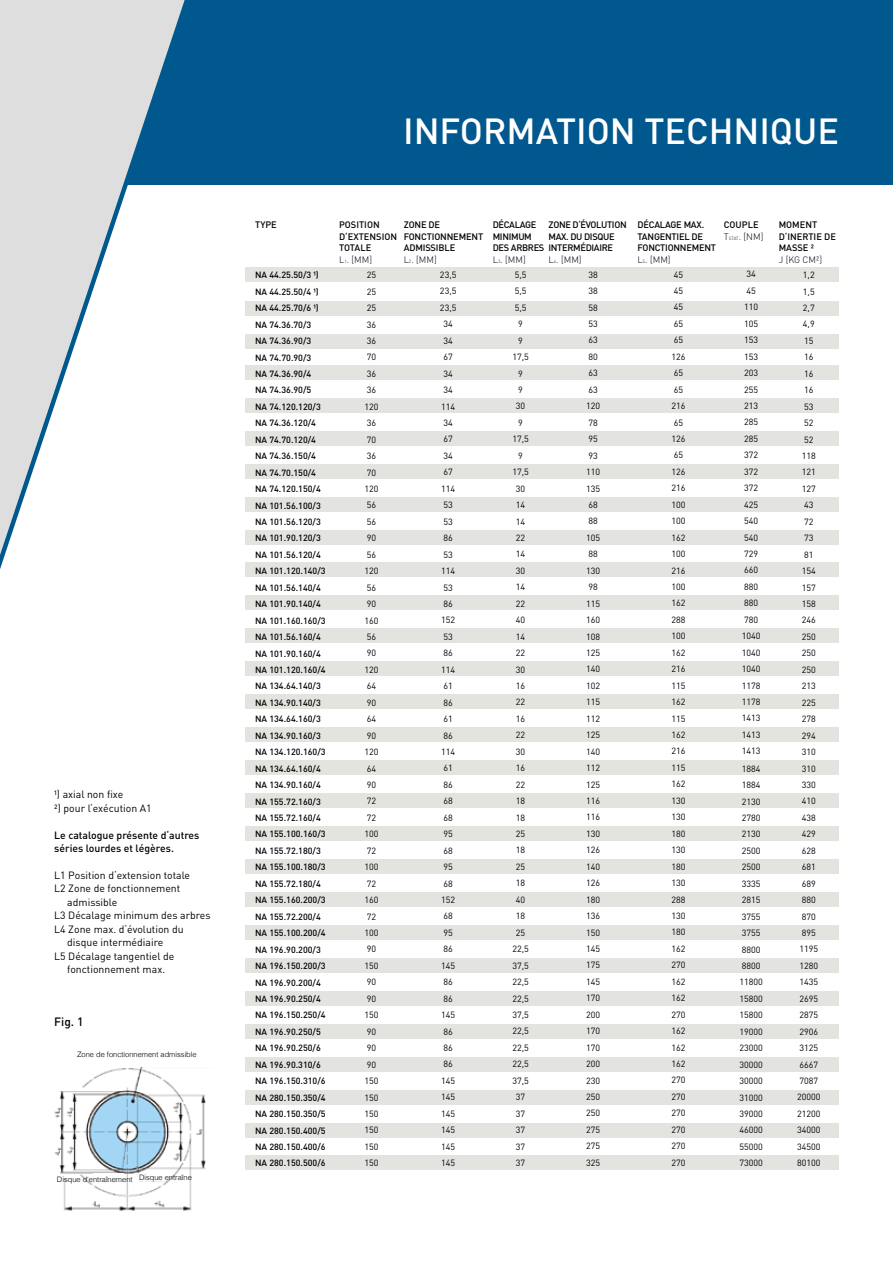
<style>
.page{position:relative;width:893px;height:1263px;background:#fff}
.page>*{position:absolute;margin:0;border:0;box-sizing:border-box;transform-origin:0 0}
.t1{font:500 35.85px "DIN";color:#fff}
.t2{font:500 12px "DIN";color:#000}
.t3{font:10.5px/13.5px "DIN";color:#000}
.t4{font:500 10.5px/13.5px "DIN";color:#000}
.t5{font:500 9.3px/11.6px "DIN";letter-spacing:-.025em;color:#000}
.t6{font:500 9.3px/11.6px "DIN";color:#000}
.t7{font:300 9.3px "DIN";color:#000}
.t8{font:9px/16.5px "DIN";color:#000}
.t9{font:500 9px/16.5px "DIN";color:#000}
.t10{font:300 7.5px "Helvetica";color:#000}
.s1{font-weight:300}
.s2{font-weight:300;font-size:4.65px}
.s3{font-size:4.65px}
</style>
<div class="page">
<div style="left:267px;top:0;width:626px;height:185px;background:#00588f"></div>
<svg style="left:0;top:0;width:267px;height:1211px"></svg>
<div style="left:245px;top:497px;width:594px;height:14px;background:#e3e3e0"></div>
<div style="left:245px;top:530px;width:594px;height:14px;background:#e3e3e0"></div>
<div style="left:245px;top:431px;width:594px;height:15px;background:#e3e3e0"></div>
<div style="left:245px;top:464px;width:594px;height:15px;background:#e3e3e0"></div>
<div style="left:245px;top:365px;width:594px;height:15px;background:#e3e3e0"></div>
<div style="left:245px;top:398px;width:594px;height:15px;background:#e3e3e0"></div>
<div style="left:245px;top:301px;width:594px;height:14px;background:#e3e3e0"></div>
<div style="left:245px;top:334px;width:594px;height:14px;background:#e3e3e0"></div>
<div style="left:245px;top:268px;width:594px;height:14px;background:#e3e3e0"></div>
<div style="left:245px;top:563px;width:594px;height:14px;background:#e3e3e0"></div>
<div style="left:245px;top:596px;width:594px;height:14px;background:#e3e3e0"></div>
<div style="left:245px;top:629px;width:594px;height:14px;background:#e3e3e0"></div>
<div style="left:245px;top:662px;width:594px;height:14px;background:#e3e3e0"></div>
<div style="left:245px;top:694px;width:594px;height:15px;background:#e3e3e0"></div>
<div style="left:245px;top:727px;width:594px;height:15px;background:#e3e3e0"></div>
<div style="left:245px;top:760px;width:594px;height:15px;background:#e3e3e0"></div>
<div style="left:245px;top:793px;width:594px;height:15px;background:#e3e3e0"></div>
<div style="left:245px;top:826px;width:594px;height:15px;background:#e3e3e0"></div>
<div style="left:245px;top:859px;width:594px;height:15px;background:#e3e3e0"></div>
<div style="left:245px;top:892px;width:594px;height:15px;background:#e3e3e0"></div>
<div style="left:245px;top:925px;width:594px;height:15px;background:#e3e3e0"></div>
<div style="left:245px;top:958px;width:594px;height:14px;background:#e3e3e0"></div>
<div style="left:245px;top:991px;width:594px;height:14px;background:#e3e3e0"></div>
<div style="left:245px;top:1024px;width:594px;height:14px;background:#e3e3e0"></div>
<div style="left:245px;top:1057px;width:594px;height:14px;background:#e3e3e0"></div>
<div style="left:245px;top:1123px;width:594px;height:14px;background:#e3e3e0"></div>
<div style="left:245px;top:1155px;width:594px;height:14px;background:#e3e3e0"></div>
<div style="left:245px;top:1090px;width:594px;height:14px;background:#e3e3e0"></div>
<div style="left:93px;top:1173px;width:30px;height:8px;background:#fff"></div>
<div style="left:138px;top:1173px;width:29px;height:8px;background:#fff"></div>
<p class="t3" style="left:54px;top:787px;width:99px">¹) axial non fixe<br>²) pour l‘exécution A1</p>
<p class="t4" style="left:54px;top:828px;width:147px">LE CATALOGUE PRÉSENTE D‘AUTRES<br>SÉRIES LOURDES ET LÉGÈRES.</p>
<p class="t3" style="left:54px;top:868px;width:137px">L1 Position d‘extension totale</p>
<p class="t3" style="left:54px;top:882px;width:128px">L2 Zone de fonctionnement</p>
<p class="t3" style="left:67px;top:895px;width:52px">admissible</p>
<p class="t3" style="left:54px;top:908px;width:158px">L3 Décalage minimum des arbres</p>
<p class="t3" style="left:54px;top:922px;width:131px">L4 Zone max. d‘évolution du</p>
<p class="t3" style="left:67px;top:935px;width:98px">disque intermédiaire</p>
<p class="t3" style="left:54px;top:949px;width:122px">L5 Décalage tangentiel de</p>
<p class="t3" style="left:67px;top:962px;width:99px">fonctionnement max.</p>
<h2 class="t2" style="left:54px;top:1014px;width:31px">FIG. 1</h2>
<p class="t10" style="left:77px;top:1049px;width:121px">Zone de fonctionnement admissible</p>
<p class="t10" style="left:57px;top:1175px;width:136px">Disque d‘entraînement Disque entraîne</p>
<h1 class="t1" style="left:403px;top:109px;width:81px">INFORMAT</h1>
<h1 class="t1" style="left:576px;top:109px;width:217px">ION TECHNIQUE</h1>
<p class="t5" style="left:255px;top:218px;width:17px">TYPE</p>
<p class="t6" style="left:339px;top:218px;width:59px">POSITI ON<br>D‘EXTENSION<br>TOTAL E<br><span class="s1">L</span><span class="s2">1</span><span class="s1">. [MM]</span></p>
<p class="t5" style="left:404px;top:218px;width:81px">ZONE DE<br>FONCTIONNEMENT<br>ADMISSI BLE<br><span class="s1">L</span><span class="s2">2</span><span class="s1">. [MM]</span></p>
<p class="t5" style="left:493px;top:218px;width:122px">DÉCALAGE<br>MINIMUM<br>DES ARBRES I NTERMÉDIAI RE<br><span class="s1">L</span><span class="s2">3</span><span class="s1">. [MM]</span></p>
<p class="t5" style="left:549px;top:218px;width:80px">ZONE D‘ÉVOLUTION<br>MAX. DU DISQUE</p>
<p class="t7" style="left:549px;top:254px;width:35px">L<span class="s3">4</span>. [MM]</p>
<p class="t5" style="left:638px;top:218px;width:80px">DÉCALAGE MAX.<br>TANGENTI EL DE<br>FONCTIONNEMENT<br><span class="s1">L</span><span class="s2">5</span><span class="s1">. [MM]</span></p>
<p class="t5" style="left:724px;top:218px;width:41px">COUPLE<br><span class="s1">T</span><span class="s2">STAT</span><span class="s1">. [NM]</span></p>
<p class="t6" style="left:779px;top:218px;width:59px">MOMENT<br>D‘I NERTI E DE<br>MASSE ²</p>
<p class="t7" style="left:779px;top:254px;width:45px">J [KG CM²]</p>
<p class="t9" style="left:255px;top:266px;width:72px">NA 44.25.50/3 ¹)<br>NA 44.25.50/4 ¹)<br>NA 44.25.70/6 ¹)<br>NA 74.36.70/3<br>NA 74.36.90/3<br>NA 74.70.90/3<br>NA 74.36.90/4<br>NA 74.36.90/5<br>NA 74.120.120/3<br>NA 74.36.120/4<br>NA 74.70.120/4<br>NA 74.36.150/4<br>NA 74.70.150/4<br>NA 74.120.150/4<br>NA 101.56.100/3<br>NA 101.56.120/3<br>NA 101.90.120/3<br>NA 101.56.120/4<br>NA 101.120.140/3<br>NA 101.56.140/4<br>NA 101.90.140/4<br>NA 101.160.160/3<br>NA 101.56.160/4<br>NA 101.90.160/4<br>NA 101.120.160/4<br>NA 134.64.140/3<br>NA 134.90.140/3<br>NA 134.64.160/3<br>NA 134.90.160/3<br>NA 134.120.160/3<br>NA 134.64.160/4<br>NA 134.90.160/4<br>NA 155.72.160/3<br>NA 155.72.160/4<br>NA 155.100.160/3<br>NA 155.72.180/3<br>NA 155.100.180/3<br>NA 155.72.180/4<br>NA 155.160.200/3<br>NA 155.72.200/4<br>NA 155.100.200/4<br>NA 196.90.200/3<br>NA 196.150.200/3<br>NA 196.90.200/4<br>NA 196.90.250/4<br>NA 196.150.250/4<br>NA 196.90.250/5<br>NA 196.90.250/6<br>NA 196.90.310/6<br>NA 196.150.310/6<br>NA 280.150.350/4<br>NA 280.150.350/5<br>NA 280.150.400/5<br>NA 280.150.400/6<br>NA 280.150.500/6</p>
<p class="t8" style="left:364px;top:266px;width:16px">25<br>25<br>25<br>36<br>36<br>70<br>36<br>36<br>120<br>36<br>70<br>36<br>70<br>120<br>56<br>56<br>90<br>56<br>120<br>56<br>90<br>160<br>56<br>90<br>120<br>64<br>90<br>64<br>90<br>120<br>64<br>90<br>72<br>72<br>100<br>72<br>100<br>72<br>160<br>72<br>100<br>90<br>150<br>90<br>90<br>150<br>90<br>90<br>90<br>150<br>150<br>150<br>150<br>150<br>150</p>
<p class="t8" style="left:440px;top:266px;width:18px;text-align:center">23,5<br>23,5<br>23,5<br>34<br>34<br>67<br>34<br>34<br>114<br>34<br>67<br>34<br>67<br>114<br>53<br>53<br>86<br>53<br>114<br>53<br>86<br>152<br>53<br>86<br>114<br>61<br>86<br>61<br>86<br>114<br>61<br>86<br>68<br>68<br>95<br>68<br>95<br>68<br>152<br>68<br>95<br>86<br>145<br>86<br>86<br>145<br>86<br>86<br>86<br>145<br>145<br>145<br>145<br>145<br>145</p>
<p class="t8" style="left:512px;top:266px;width:18px;text-align:center">5,5<br>5,5<br>5,5<br>9<br>9<br>17,5<br>9<br>9<br>30<br>9<br>17,5<br>9<br>17,5<br>30<br>14<br>14<br>22<br>14<br>30<br>14<br>22<br>40<br>14<br>22<br>30<br>16<br>22<br>16<br>22<br>30<br>16<br>22<br>18<br>18<br>25<br>18<br>25<br>18<br>40<br>18<br>25<br>22,5<br>37,5<br>22,5<br>22,5<br>37,5<br>22,5<br>22,5<br>22,5<br>37,5<br>37<br>37<br>37<br>37<br>37</p>
<p class="t8" style="left:586px;top:266px;width:16px">38<br>38<br>58<br>53<br>63<br>80<br>63<br>63<br>120<br>78<br>95<br>93<br>110<br>135<br>68<br>88<br>105<br>88<br>130<br>98<br>115<br>160<br>108<br>125<br>140<br>102<br>115<br>112<br>125<br>140<br>112<br>125<br>116<br>116<br>130<br>126<br>140<br>126<br>180<br>136<br>150<br>145<br>175<br>145<br>170<br>200<br>170<br>170<br>200<br>230<br>250<br>250<br>275<br>275<br>325</p>
<p class="t8" style="left:671px;top:266px;width:16px">45<br>45<br>45<br>65<br>65<br>126<br>65<br>65<br>216<br>65<br>126<br>65<br>126<br>216<br>100<br>100<br>162<br>100<br>216<br>100<br>162<br>288<br>100<br>162<br>216<br>115<br>162<br>115<br>162<br>216<br>115<br>162<br>130<br>130<br>180<br>130<br>180<br>130<br>288<br>130<br>180<br>162<br>270<br>162<br>162<br>270<br>162<br>162<br>162<br>270<br>270<br>270<br>270<br>270<br>270</p>
<p class="t8" style="left:742px;top:266px;width:20px;text-align:center">34<br>45<br>110<br>105<br>153<br>153<br>203<br>255<br>213<br>285<br>285<br>372<br>372<br>372<br>425<br>540<br>540<br>729<br>660<br>880<br>880<br>780<br>1040<br>1040<br>1040<br>1178<br>1178<br>1413<br>1413<br>1413</p>
<p class="t8" style="left:739px;top:760px;width:25px">1884<br>1884<br>2130<br>2780<br>2130<br>2500<br>2500<br>3335<br>2815<br>3755<br>3755<br>8800<br>8800<br>11800<br>15800<br>15800<br>19000<br>23000<br>30000<br>30000<br>31000<br>39000<br>46000<br>55000<br>73000</p>
<p class="t8" style="left:797px;top:266px;width:25px;text-align:center">1,2<br>1,5<br>2,7<br>4,9<br>15<br>16<br>16<br>16<br>53<br>52<br>52<br>118<br>121<br>127<br>43<br>72<br>73<br>81<br>154<br>157<br>158<br>246<br>250<br>250<br>250<br>213<br>225<br>278<br>294<br>310<br>310<br>330<br>410<br>438<br>429<br>628<br>681<br>689<br>880<br>870<br>895<br>1195<br>1280<br>1435<br>2695<br>2875<br>2906<br>3125<br>6667<br>7087<br>20000<br>21200<br>34000<br>34500<br>80100</p>
</div>
